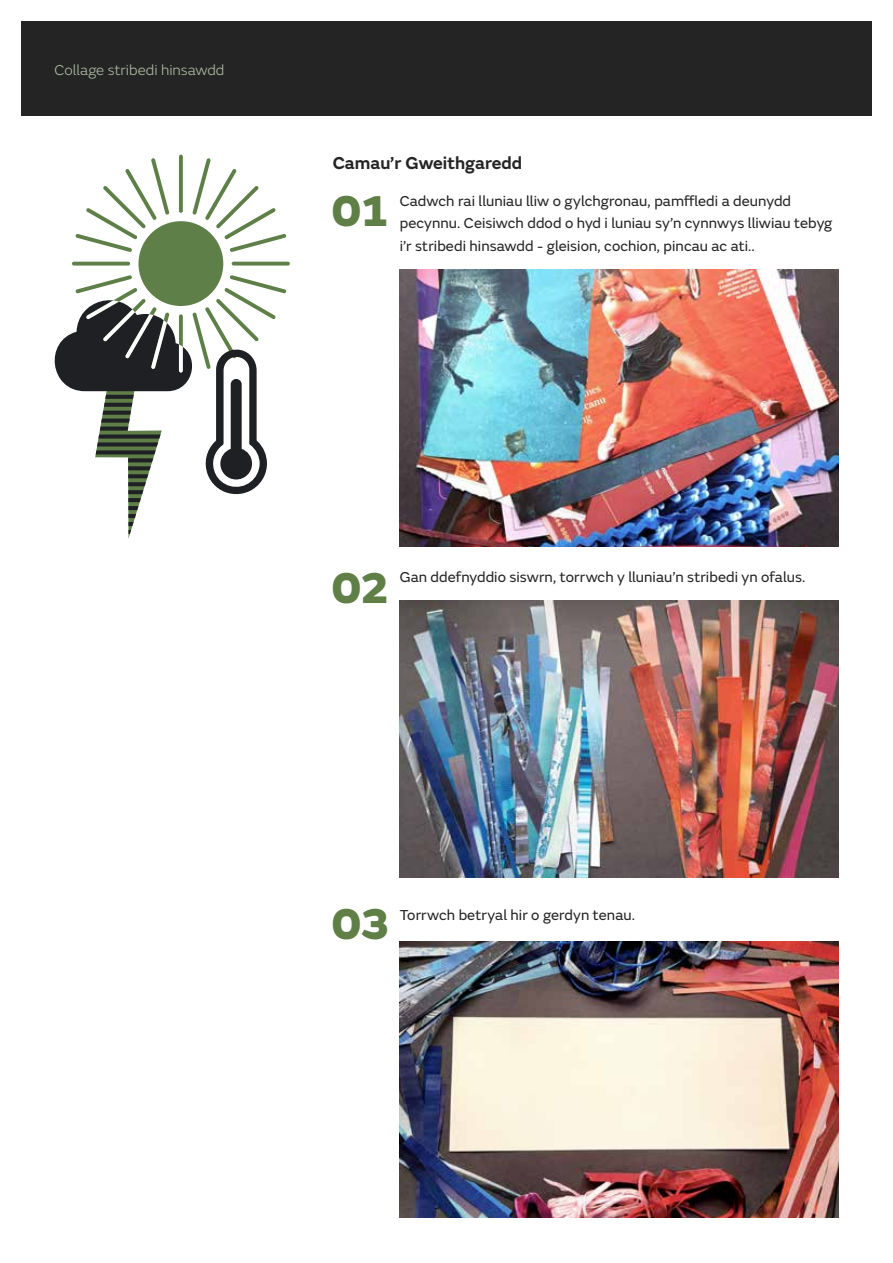
<style>
.page{position:relative;width:893px;height:1263px;background:#fff}
.page>*{position:absolute;margin:0;border:0;box-sizing:border-box;transform-origin:0 0}
.t1{font:800 45px "FS Emeric";color:#5f7f47}
.t2{font:600 18px "FS Emeric";color:#242425}
.t3{font:15px/22.5px "FS Emeric";letter-spacing:.005em;color:#242425}
.t4{font:300 15px "FS Emeric";color:#afbfa3}
</style>
<div class="page">
<div style="left:21px;top:21px;width:851px;height:95px;background:#242425"></div>
<hr style="left:95px;top:538px;width:67px;height:1px;background:#1f2023">
<div style="left:138px;top:221px;width:85px;height:85px;background:#5e7f47;border-radius:50%"></div>
<svg style="left:179px;top:155px;width:4px;height:58px"></svg>
<svg style="left:72px;top:262px;width:58px;height:4px"></svg>
<svg style="left:75px;top:158px;width:94px;height:94px"></svg>
<svg style="left:232px;top:262px;width:58px;height:4px"></svg>
<svg style="left:192px;top:158px;width:94px;height:94px"></svg>
<svg style="left:54px;top:275px;width:232px;height:263px"></svg>
<img style="left:400px;top:270px;width:439px;height:276px">
<img style="left:400px;top:601px;width:439px;height:276px">
<img style="left:400px;top:941px;width:439px;height:276px">
<p class="t4" style="left:55px;top:60px;width:171px">Collage stribedi hinsawdd</p>
<p class="t2" style="left:333px;top:149px;width:191px">Camau’r Gweithgaredd</p>
<p class="t3" style="left:400px;top:189px;width:434px">Cadwch rai lluniau lliw o gylchgronau, pamffledi a deunydd pecynnu. Ceisiwch ddod o hyd i luniau sy’n cynnwys lliwiau tebyg i’r stribedi hinsawdd - gleision, cochion, pincau ac ati..</p>
<h1 class="t1" style="left:331px;top:175px;width:61px">01</h1>
<h1 class="t1" style="left:331px;top:551px;width:61px">02</h1>
<p class="t3" style="left:400px;top:565px;width:407px">Gan ddefnyddio siswrn, torrwch y lluniau’n stribedi yn ofalus.</p>
<h1 class="t1" style="left:331px;top:887px;width:61px">03</h1>
<p class="t3" style="left:400px;top:903px;width:237px">Torrwch betryal hir o gerdyn tenau.</p>
</div>
